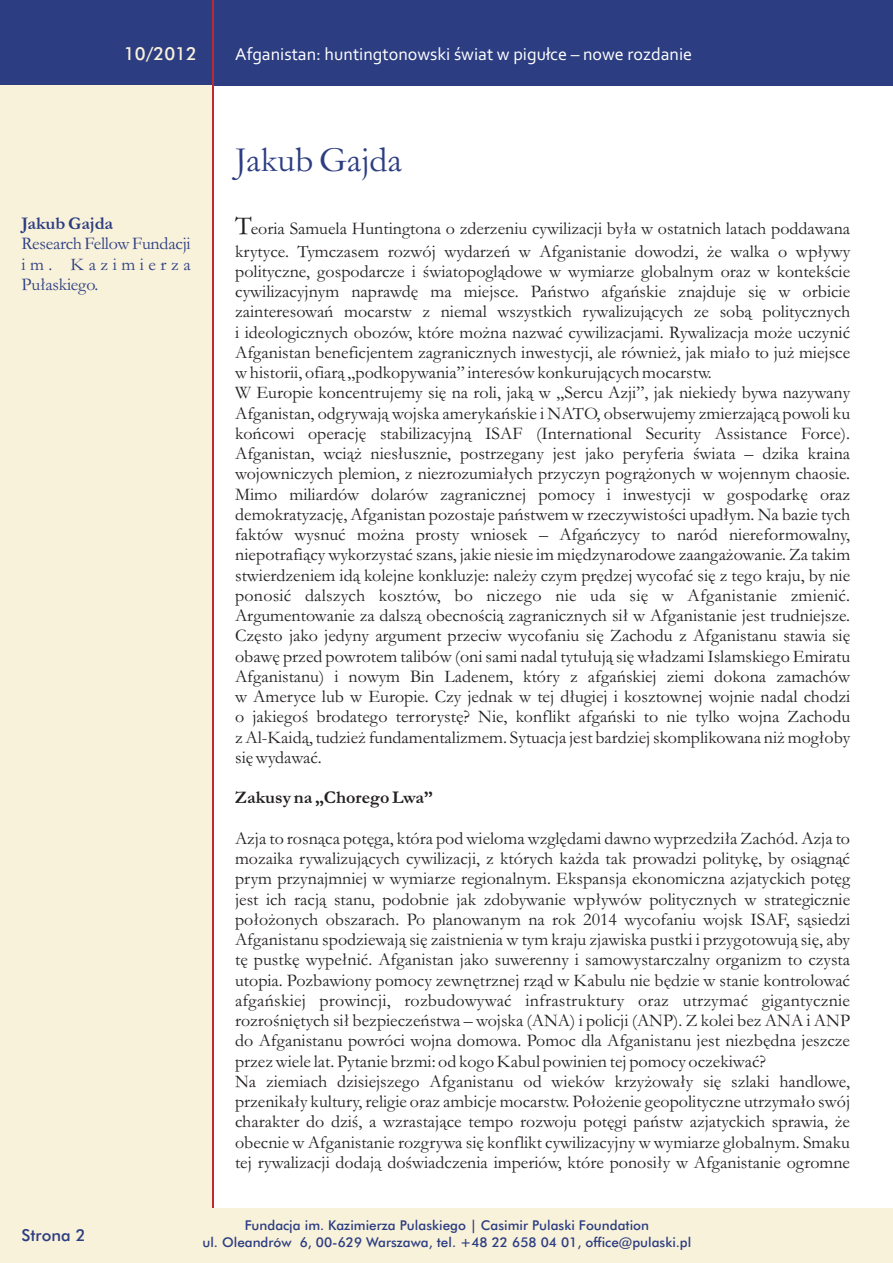
<style>
.page{position:relative;width:893px;height:1263px;background:#fff}
.page>*{position:absolute;margin:0;border:0;box-sizing:border-box;transform-origin:0 0}
.t1{font:36px "Garamond";color:#2c3d82}
.t2{font:18px/20.2px "Garamond";color:#231f20}
.t3{font:18px "Corbel";color:#fff}
.t4{font:18px/20.2px "Garamond";letter-spacing:-.015em;color:#2c3d82;text-align:justify}
.t5{font:700 18px "Garamond";color:#231f20}
.t6{font:700 18px "Garamond";color:#2c3d82}
.t7{font:500 18px "Futura BT";color:#f9f2da}
.t8{font:500 16.5px "Futura BT";color:#2c3d82}
.t9{font:500 13.5px/16.2px "Futura BT";color:#2c3d82;text-align:center}
.s1{font-size:27px}
</style>
<div class="page">
<div style="left:0;top:0;width:893px;height:85px;background:#2c3d82"></div>
<div style="left:0;top:85px;width:214px;height:1178px;background:#f9f2da"></div>
<hr style="left:213px;top:0;width:1px;height:1263px;background:#bd2a31">
<div style="left:0;top:1208px;width:893px;height:55px;background:#f9f2da"></div>
<p class="t7" style="left:124px;top:47px;width:75px">10/2012</p>
<p class="t3" style="left:235px;top:47px;width:458px">Afganistan: huntingtonowski œwiat w pigu³ce – nowe rozdanie</p>
<p class="t6" style="left:22px;top:217px;width:93px">Jakub Gajda</p>
<p class="t4" style="left:22px;top:236px;width:171px">Research FellowFundacji im. Kazimierza Pu³askiego.</p>
<h1 class="t1" style="left:235px;top:147px;width:169px">Jakub Gajda</h1>
<p class="t2" style="left:235px;top:219px;width:617px;line-height:22.6px"><span class="s1">T</span>eoria Samuela Huntingtona o zderzeniu cywilizacji by³a w ostatnich latach poddawana krytyce. Tymczasem rozwój wydarzeñ w Afganistanie dowodzi, ¿e walka o wp³ywy</p>
<p class="t2" style="left:235px;top:263px;width:617px">polityczne, gospodarcze i œwiatopogl¹dowe w wymiarze globalnym oraz w kontekœcie cywilizacyjnym naprawdê ma miejsce. Pañstwo afgañskie znajduje siê w orbicie zainteresowañ mocarstw z niemal wszystkich rywalizuj¹cych ze sob¹ politycznych i ideologicznych obozów, które mo¿na nazwaæ cywilizacjami. Rywalizacja mo¿e uczyniæ Afganistan beneficjentem zagranicznych inwestycji, ale równie¿, jak mia³o to ju¿ miejsce w historii, ofiar¹ „podkopywania” interesów konkuruj¹cych mocarstw.<br>W Europie koncentrujemy siê na roli, jak¹ w „Sercu Azji”, jak niekiedy bywa nazywany Afganistan, odgrywaj¹ wojska amerykañskie i NATO, obserwujemy zmierzaj¹c¹ powoli ku koñcowi operacjê stabilizacyjn¹ ISAF (International Security Assistance Force).<br>Afganistan, wci¹¿ nies³usznie, postrzegany jest jako peryferia œwiata – dzika kraina wojowniczych plemion, z niezrozumia³ych przyczyn pogr¹¿onych w wojennym chaosie.<br>Mimo miliardów dolarów zagranicznej pomocy i inwestycji w gospodarkê oraz demokratyzacjê, Afganistan pozostaje pañstwem w rzeczywistoœci upad³ym. Na bazie tych faktów wysnuæ mo¿na prosty wniosek – Afgañczycy to naród niereformowalny, niepotrafi¹cy wykorzystaæ szans, jakie niesie im miêdzynarodowe zaanga¿owanie. Za takim stwierdzeniem id¹ kolejne konkluzje: nale¿y czym prêdzej wycofaæ siê z tego kraju, by nie ponosiæ dalszych kosztów, bo niczego nie uda siê w Afganistanie zmieniæ.<br>Argumentowanie za dalsz¹ obecnoœci¹ zagranicznych si³ w Afganistanie jest trudniejsze.<br>Czêsto jako jedyny argument przeciw wycofaniu siê Zachodu z Afganistanu stawia siê obawê przed powrotem talibów (oni sami nadal tytu³uj¹ siê w³adzami Islamskiego Emiratu Afganistanu) i nowym Bin Ladenem, który z afgañskiej ziemi dokona zamachów w Ameryce lub w Europie. Czy jednak w tej d³ugiej i kosztownej wojnie nadal chodzi o jakiegoœ brodatego terrorystê? Nie, konflikt afgañski to nie tylko wojna Zachodu z Al-Kaid¹, tudzie¿ fundamentalizmem. Sytuacja jest bardziej skomplikowana ni¿ mog³oby siê wydawaæ.</p>
<p class="t5" style="left:235px;top:792px;width:199px">Zakusy na „Chorego Lwa”</p>
<p class="t2" style="left:235px;top:830px;width:617px">Azja to rosn¹ca potêga, która pod wieloma wzglêdami dawno wyprzedzi³a Zachód. Azja to mozaika rywalizuj¹cych cywilizacji, z których ka¿da tak prowadzi politykê, by osi¹gn¹æ prym przynajmniej w wymiarze regionalnym. Ekspansja ekonomiczna azjatyckich potêg jest ich racj¹ stanu, podobnie jak zdobywanie wp³ywów politycznych w strategicznie po³o¿onych obszarach. Po planowanym na rok 2014 wycofaniu wojsk ISAF, s¹siedzi Afganistanu spodziewaj¹ siê zaistnienia w tym kraju zjawiska pustki i przygotowuj¹ siê, aby tê pustkê wype³niæ. Afganistan jako suwerenny i samowystarczalny organizm to czysta utopia. Pozbawiony pomocy zewnêtrznej rz¹d w Kabulu nie bêdzie w stanie kontrolowaæ afgañskiej prowincji, rozbudowywaæ infrastruktury oraz utrzymaæ gigantycznie rozroœniêtych si³ bezpieczeñstwa – wojska (ANA) i policji (ANP). Z kolei bez ANA i ANP do Afganistanu powróci wojna domowa. Pomoc dla Afganistanu jest niezbêdna jeszcze przez wiele lat. Pytanie brzmi: od kogo Kabul powinien tej pomocy oczekiwaæ?<br>Na ziemiach dzisiejszego Afganistanu od wieków krzy¿owa³y siê szlaki handlowe, przenika³y kultury, religie oraz ambicje mocarstw. Po³o¿enie geopolityczne utrzyma³o swój charakter do dziœ, a wzrastaj¹ce tempo rozwoju potêgi pañstw azjatyckich sprawia, ¿e obecnie w Afganistanie rozgrywa siê konflikt cywilizacyjny w wymiarze globalnym. Smaku tej rywalizacji dodaj¹ doœwiadczenia imperiów, które ponosi³y w Afganistanie ogromne</p>
<p class="t8" style="left:22px;top:1229px;width:66px">Strona 2</p>
<p class="t9" style="left:202px;top:1219px;width:490px">Fundacja im. Kazimierza Pulaskiego | Casimir Pulaski Foundation<br>ul. Oleandrów 6, 00-629 Warszawa, tel. +48 22 658 04 01, office@pulaski.pl</p>
</div>
